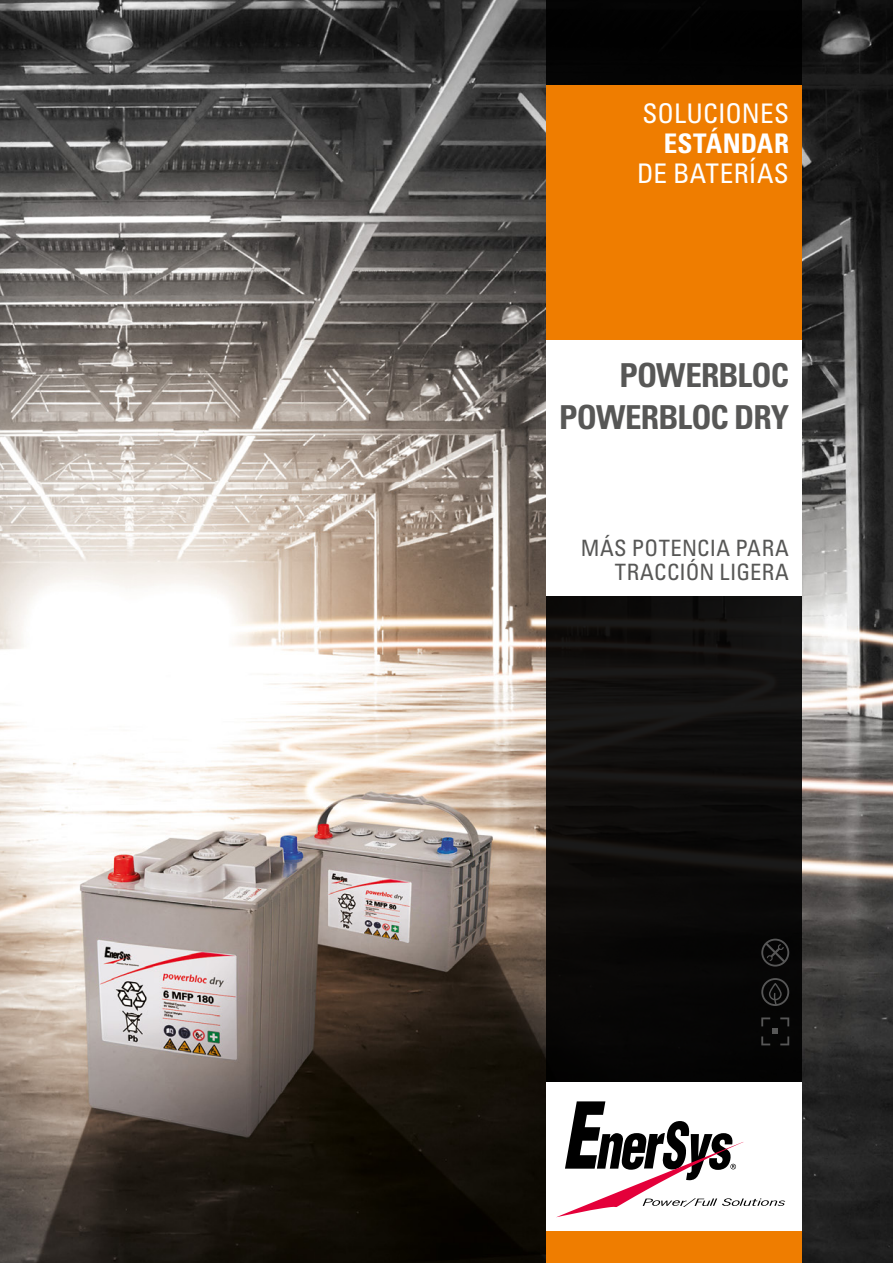
<style>
.page{position:relative;width:893px;height:1263px;background:#fff}
.page>*{position:absolute;margin:0;border:0;box-sizing:border-box;transform-origin:0 0}
.t1{font:33px/42px "Univers LTCYR 67 Bold Cond";letter-spacing:-.025em;color:#575756;text-align:right}
.t2{font:condensed 27px "Univers LTCYR 57";letter-spacing:.005em;color:#fff}
.t3{font:27px "Univers LTCYR 67 Bold Cond";letter-spacing:.01em;color:#fff}
.t4{font:condensed 22.5px/24px "Univers LTCYR 57";letter-spacing:.015em;color:#575756;text-align:right}
</style>
<div class="page">
<img style="left:0;top:0;width:893px;height:1263px">
<svg style="left:547px;top:0;width:255px;height:1082px;background:#0c0b0a"></svg>
<div style="left:547px;top:1231px;width:255px;height:32px;background:#ef7d00"></div>
<div style="left:547px;top:1082px;width:255px;height:149px;background:#fff"></div>
<div style="left:547px;top:85px;width:255px;height:255px;background:#ef7d00"></div>
<div style="left:547px;top:340px;width:255px;height:255px;background:#fff"></div>
<svg style="left:761px;top:1017px;width:28px;height:28px"></svg>
<svg style="left:761px;top:978px;width:28px;height:28px"></svg>
<svg style="left:761px;top:939px;width:28px;height:27px"></svg>
<svg style="left:557px;top:1101px;width:228px;height:116px"></svg>
<p class="t2" style="left:642px;top:96px;width:148px">SOLUCIONES</p>
<p class="t3" style="left:664px;top:126px;width:127px">ESTÁNDAR</p>
<p class="t2" style="left:637px;top:156px;width:153px">DE BATERÍAS</p>
<h1 class="t1" style="left:559px;top:354px;width:231px">POWERBLOC<br>POWERBLOC DRY</h1>
<p class="t4" style="left:581px;top:536px;width:210px">MÁS POTENCIA PARA<br>TRACCIÓN LIGERA</p>
</div>
